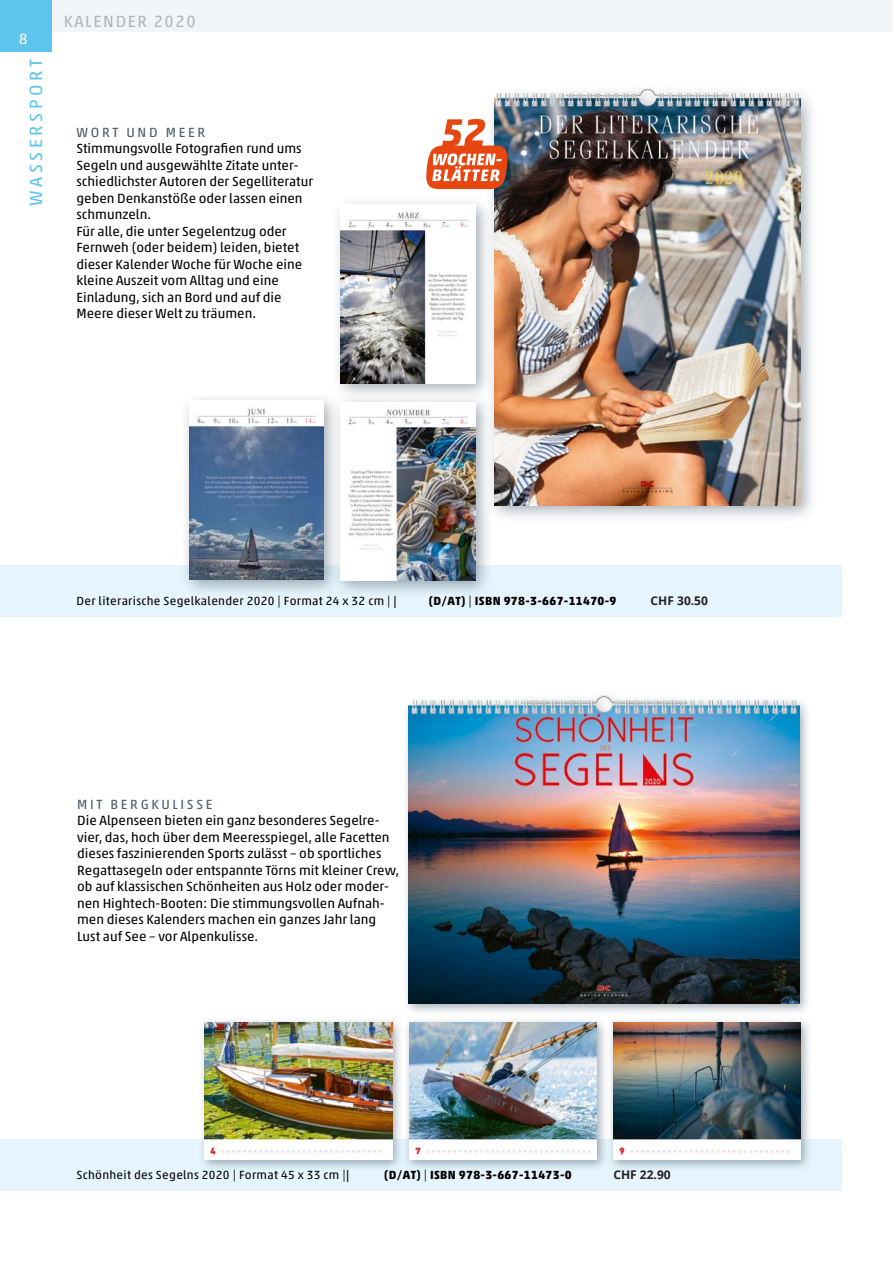
<style>
.page{position:relative;width:893px;height:1263px;background:#fff}
.page>*{position:absolute;margin:0;border:0;box-sizing:border-box;transform-origin:0 0}
.t1{font:18px "Akko Pro";letter-spacing:.2em;color:#5dc5ed}
.t2{font:16.5px "Akko Pro";letter-spacing:.1em;color:#abb8c1}
.t3{font:15px "Akko Pro";color:#fff}
.t4{font:13.5px/16.5px "Akko Pro";color:#000}
.t5{font:12px "Akko Pro";letter-spacing:.025em;color:#000}
.t6{font:700 12px "Akko Pro";letter-spacing:.025em;color:#000}
.t7{font:700 12px "Open Sans";color:#231f20}
.s1{color:#475c6d}
.s2{font-family:"Minion Pro";font-weight:700}
.s3{font-weight:400}
</style>
<div class="page">
<div style="left:0;top:0;width:893px;height:32px;background:#f1f5f7"></div>
<div style="left:0;top:0;width:51px;height:51px;background:#5dc5ed"></div>
<div style="left:0;top:1140px;width:842px;height:51px;background:#e6f5fd"></div>
<div style="left:0;top:566px;width:842px;height:51px;background:#e6f5fd"></div>
<div style="left:485px;top:80px;width:334px;height:444px;background:#475c6d;opacity:.5"></div>
<img style="left:494px;top:89px;width:306px;height:416px">
<div style="left:331px;top:195px;width:162px;height:207px;background:#475c6d;opacity:.5"></div>
<img style="left:341px;top:205px;width:134px;height:178px">
<div style="left:180px;top:392px;width:162px;height:206px;background:#475c6d;opacity:.5"></div>
<img style="left:189px;top:401px;width:135px;height:179px">
<div style="left:331px;top:393px;width:162px;height:206px;background:#475c6d;opacity:.5"></div>
<img style="left:341px;top:402px;width:134px;height:179px">
<div style="left:402px;top:689px;width:410px;height:326px;background:#475c6d;opacity:.5"></div>
<img style="left:408px;top:695px;width:391px;height:308px">
<div style="left:199px;top:1016px;width:205px;height:156px;background:#475c6d;opacity:.5"></div>
<img style="left:205px;top:1022px;width:187px;height:137px">
<div style="left:403px;top:1016px;width:205px;height:156px;background:#475c6d;opacity:.5"></div>
<img style="left:409px;top:1022px;width:187px;height:137px">
<div style="left:607px;top:1016px;width:205px;height:156px;background:#475c6d;opacity:.5"></div>
<img style="left:613px;top:1022px;width:187px;height:137px">
<svg style="left:426px;top:119px;width:81px;height:70px"></svg>
<p class="t3" style="left:19px;top:30px;width:10px">8</p>
<p class="t1" style="left:25px;top:206px;width:148px;rotate:-90deg">WASSERSPORT</p>
<p class="t2" style="left:64px;top:12px;width:133px">KALENDER 2020</p>
<p class="t4" style="left:77px;top:124px;width:238px"><span class="s1">WORT UND MEER<br></span>Stimmungsvolle Fotografien rund ums<br>Segeln und ausgewählte Zitate unter&shy;schiedlichster Autoren der Segelliteratur geben Denkanstöße oder lassen einen schmunzeln.<br>Für alle, die unter Segelentzug oder<br>Fernweh (oder beidem) leiden, bietet dieser Kalender Woche für Woche eine kleine Auszeit vom Alltag und eine<br>Einladung, sich an Bord und auf die<br>Meere dieser Welt zu träumen.</p>
<p class="t5" style="left:77px;top:593px;width:322px">Der literarische Segelkalender 2020 | Format 24 x 32 cm | <span class="s2">|</span></p>
<p class="t6" style="left:429px;top:593px;width:189px">(D/AT) <span class="s3">|</span> ISBN 978-3-667-11470-9</p>
<p class="t7" style="left:651px;top:592px;width:59px">CHF 30.50</p>
<p class="t4" style="left:77px;top:795px;width:323px"><span class="s1">MIT BERGKULISSE<br></span>Die Alpenseen bieten ein ganz besonderes Segelre&shy;vier, das, hoch über dem Meeresspiegel, alle Facetten dieses faszinierenden Sports zulässt – ob sportliches Regattasegeln oder entspannte Törns mit kleiner Crew, ob auf klassischen Schönheiten aus Holz oder moder&shy;nen Hightech-Booten: Die stimmungsvollen Aufnah&shy;men dieses Kalenders machen ein ganzes Jahr lang Lust auf See – vor Alpenkulisse.</p>
<p class="t5" style="left:77px;top:1167px;width:274px">Schönheit des Segelns 2020 | Format 45 x 33 cm |<span class="s2">|</span></p>
<p class="t6" style="left:384px;top:1167px;width:189px">(D/AT) <span class="s3">|</span> ISBN 978-3-667-11473-0</p>
<p class="t7" style="left:613px;top:1166px;width:59px">CHF 22.90</p>
</div>
